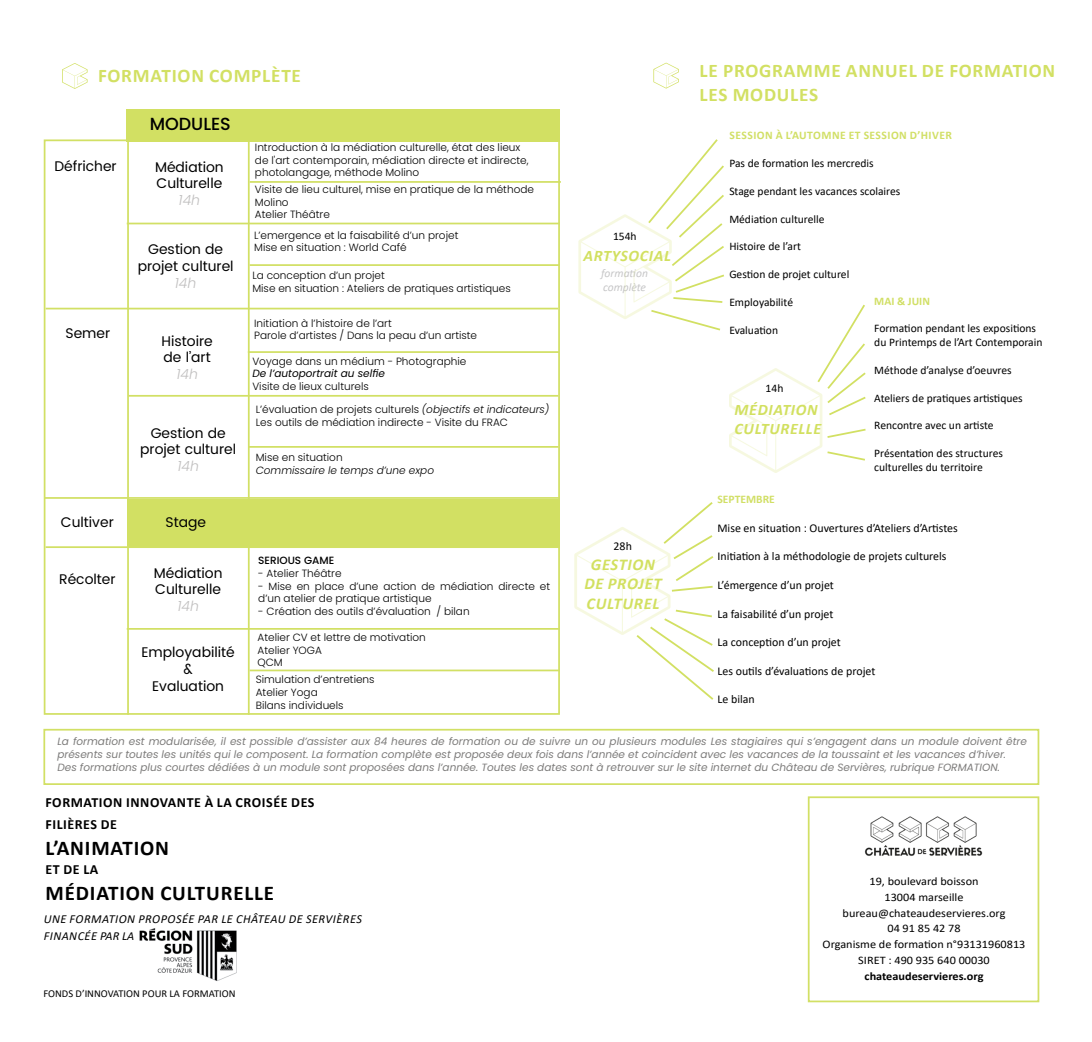
<style>
.page{position:relative;width:1092px;height:1042px;background:#fff}
.page>*{position:absolute;margin:0;border:0;box-sizing:border-box;transform-origin:0 0}
.t1{font:700 21px "Calibri";letter-spacing:.04em;color:#000}
.t2{font:700 19.25px/23.1px "Calibri";letter-spacing:.04em;color:#d2e063}
.t3{font:500 17.5px "Poppins";color:#000}
.t4{font:italic 700 16.45px/19.8px "Calibri";letter-spacing:.04em;color:#d2e060;text-align:center}
.t5{font:italic 700 15.92px/19.2px "Calibri";letter-spacing:.04em;color:#d2e060}
.t6{font:14px/16.8px "Poppins";color:#000}
.t7{font:700 14px/22.6px "Calibri";letter-spacing:.04em;color:#000}
.t8{font:italic 300 14px "Poppins";color:#c0bfbf}
.t9{font:italic 12.25px/16.8px "Calibri";letter-spacing:.04em;color:#000}
.t10{font:11.9px "Calibri";color:#000}
.t11{font:11.55px/13.8px "Calibri";color:#000}
.t12{font:11.55px/15.8px "Calibri";color:#000;text-align:center;scale:1.06 1}
.t13{font:700 11.55px "Calibri";letter-spacing:.04em;color:#d1df65}
.t14{font:700 11.55px "Calibri";color:#000;scale:1.06 1}
.t15{font:italic 11.55px/13.8px "Calibri";color:#c6c6c7}
.t16{font:700 11.55px "Calibri";color:#d1df65}
.t17{font:300 10.5px/12.6px "Poppins";color:#000}
.t18{font:italic 10.5px/12.6px "Poppins";color:#7d7c7b}
.t19{font:10.5px "Calibri";color:#000}
.t20{font:italic 300 10.5px "Poppins";color:#000}
.t21{font:italic 10.5px "Poppins";color:#000}
.t22{font:500 10.5px "Poppins";color:#000}
.s1{font-style:italic}
</style>
<div class="page">
<img style="left:139px;top:928px;width:98px;height:53px">
<svg style="left:653px;top:63px;width:26px;height:26px"></svg>
<svg style="left:62px;top:63px;width:26px;height:26px"></svg>
<div style="left:44px;top:139px;width:516px;height:576px;background:#fff;border:2px solid #d2e065"></div>
<hr style="left:127px;top:109px;width:2px;height:606px;background:#d2e065">
<hr style="left:248px;top:109px;width:2px;height:606px;background:#d2e065">
<hr style="left:46px;top:546px;width:514px;height:2px;background:#d2e065">
<div style="left:127px;top:109px;width:433px;height:32px;background:#d2e063"></div>
<hr style="left:127px;top:223px;width:433px;height:1px;background:#d2e065">
<hr style="left:250px;top:181px;width:311px;height:2px;background:#d2e065">
<hr style="left:250px;top:264px;width:310px;height:2px;background:#d2e065">
<hr style="left:46px;top:308px;width:512px;height:1px;background:#d2e065">
<hr style="left:248px;top:351px;width:311px;height:2px;background:#d2e065">
<hr style="left:44px;top:497px;width:516px;height:2px;background:#d2e065">
<div style="left:127px;top:499px;width:433px;height:47px;background:#d2e063"></div>
<hr style="left:128px;top:395px;width:430px;height:2px;background:#d2e065">
<hr style="left:248px;top:446px;width:310px;height:2px;background:#d2e065">
<hr style="left:127px;top:628px;width:433px;height:2px;background:#d2e065">
<hr style="left:250px;top:669px;width:310px;height:2px;background:#d2e065">
<svg style="left:578px;top:139px;width:288px;height:334px"></svg>
<svg style="left:574px;top:502px;width:140px;height:198px"></svg>
<div style="left:43px;top:729px;width:996px;height:56px;border:2px solid #d2e065"></div>
<div style="left:807px;top:796px;width:232px;height:206px;background:#fff;border:2px solid #d2e065"></div>
<img style="left:864px;top:816px;width:119px;height:40px">
<h2 class="t2" style="left:98px;top:64px;width:204px">FORMATION COMPLÈTE</h2>
<h3 class="t3" style="left:150px;top:114px;width:83px">MODULES</h3>
<h3 class="t6" style="left:155px;top:159px;width:70px">Médiation<br>Culturelle</h3>
<h3 class="t8" style="left:178px;top:192px;width:23px">14h</h3>
<h3 class="t6" style="left:138px;top:241px;width:97px;text-align:center">Gestion de projet culturel</h3>
<h3 class="t8" style="left:175px;top:275px;width:23px">14h</h3>
<p class="t17" style="left:255px;top:141px;width:275px">Introduction à la médiation culturelle, état des lieux de l'art contemporain, médiation directe et indirecte, photolangage, méthode Molino</p>
<p class="t17" style="left:255px;top:183px;width:280px">Visite de lieu culturel, mise en pratique de la méthode<br>Molino<br>Atelier Théâtre</p>
<h3 class="t6" style="left:54px;top:159px;width:64px">Défricher</h3>
<p class="t17" style="left:254px;top:229px;width:206px">L’emergence et la faisabilité d’un projet<br>Mise en situation : World Café</p>
<p class="t17" style="left:252px;top:269px;width:260px">La conception d’un projet<br>Mise en situation : Ateliers de pratiques artistiques</p>
<h3 class="t6" style="left:65px;top:326px;width:46px">Semer</h3>
<h3 class="t6" style="left:61px;top:514px;width:54px">Cultiver</h3>
<h3 class="t6" style="left:59px;top:571px;width:58px">Récolter</h3>
<h3 class="t6" style="left:161px;top:333px;width:53px">Histoire de l’art</h3>
<h3 class="t8" style="left:176px;top:366px;width:23px">14h</h3>
<h3 class="t6" style="left:140px;top:425px;width:97px;text-align:center">Gestion de projet culturel</h3>
<h3 class="t8" style="left:177px;top:458px;width:23px">14h</h3>
<h3 class="t6" style="left:165px;top:514px;width:42px">Stage</h3>
<h3 class="t6" style="left:154px;top:565px;width:70px">Médiation<br>Culturelle</h3>
<h3 class="t8" style="left:177px;top:598px;width:23px">14h</h3>
<h3 class="t6" style="left:141px;top:644px;width:95px;text-align:center">Employabilité &amp;<br>Evaluation</h3>
<p class="t17" style="left:254px;top:317px;width:224px">Initiation à l’histoire de l’art<br>Parole d’artistes / Dans la peau d’un artiste</p>
<p class="t17" style="left:252px;top:355px;width:215px">Voyage dans un médium - Photographie</p>
<p class="t21" style="left:252px;top:367px;width:134px">De l’autoportrait au selfie</p>
<p class="t17" style="left:252px;top:380px;width:118px">Visite de lieux culturels</p>
<p class="t17" style="left:256px;top:403px;width:295px">L’évaluation de projets culturels <span class="s1">(objectifs et indicateurs)<br></span>Les outils de médiation indirecte - Visite du FRAC</p>
<p class="t17" style="left:256px;top:451px;width:88px">Mise en situation</p>
<p class="t20" style="left:256px;top:464px;width:180px">Commissaire le temps d’une expo</p>
<p class="t22" style="left:258px;top:554px;width:77px">SERIOUS GAME</p>
<p class="t17" style="left:258px;top:567px;width:85px">- Atelier Théâtre</p>
<p class="t17" style="left:258px;top:580px;width:293px">- Mise en place d’une action de médiation directe et d’un atelier de pratique artistique</p>
<p class="t17" style="left:258px;top:605px;width:213px">- Création des outils d’évaluation / bilan</p>
<p class="t17" style="left:257px;top:631px;width:170px">Atelier CV et lettre de motivation<br>Atelier YOGA<br>QCM</p>
<p class="t17" style="left:256px;top:673px;width:120px">Simulation d’entretiens<br>Atelier Yoga<br>Bilans individuels</p>
<p class="t11" style="left:613px;top:229px;width:25px">154h</p>
<p class="t15" style="left:601px;top:266px;width:48px">formation complète</p>
<h3 class="t5" style="left:583px;top:246px;width:89px">ARTYSOCIAL</h3>
<p class="t10" style="left:613px;top:537px;width:20px">28h</p>
<h3 class="t4" style="left:584px;top:554px;width:79px">GESTION<br>DE PROJET<br>CULTUREL</h3>
<h2 class="t2" style="left:699px;top:59px;width:357px">LE PROGRAMME ANNUEL DE FORMATION<br>LES MODULES</h2>
<p class="t13" style="left:729px;top:127px;width:224px">SESSION À L’AUTOMNE ET SESSION D’HIVER</p>
<p class="t11" style="left:729px;top:156px;width:146px">Pas de formation les mercredis</p>
<p class="t11" style="left:729px;top:184px;width:172px">Stage pendant les vacances scolaires</p>
<p class="t11" style="left:729px;top:211px;width:97px">Médiation culturelle</p>
<p class="t11" style="left:729px;top:239px;width:73px">Histoire de l’art</p>
<p class="t11" style="left:729px;top:267px;width:121px">Gestion de projet culturel</p>
<p class="t11" style="left:729px;top:295px;width:65px">Employabilité</p>
<p class="t11" style="left:729px;top:322px;width:50px">Evaluation</p>
<p class="t13" style="left:874px;top:292px;width:57px">MAI &amp; JUIN</p>
<p class="t11" style="left:874px;top:321px;width:170px">Formation pendant les expositions du Printemps de l’Art Contemporain</p>
<p class="t11" style="left:874px;top:363px;width:139px">Méthode d’analyse d’oeuvres</p>
<p class="t11" style="left:874px;top:391px;width:150px">Ateliers de pratiques artistiques</p>
<p class="t11" style="left:874px;top:418px;width:121px">Rencontre avec un artiste</p>
<p class="t11" style="left:874px;top:446px;width:130px">Présentation des structures culturelles du territoire</p>
<p class="t11" style="left:765px;top:381px;width:19px">14h</p>
<h3 class="t5" style="left:734px;top:400px;width:88px">MÉDIATION<br>CULTURELLE</h3>
<p class="t16" style="left:717px;top:491px;width:59px">SEPTEMBRE</p>
<p class="t10" style="left:717px;top:519px;width:242px">Mise en situation : Ouvertures d’Ateliers d’Artistes</p>
<p class="t10" style="left:717px;top:548px;width:231px">Initiation à la méthodologie de projets culturels</p>
<p class="t10" style="left:717px;top:577px;width:118px">L’émergence d’un projet</p>
<p class="t10" style="left:717px;top:605px;width:117px">La faisabilité d’un projet</p>
<p class="t10" style="left:717px;top:634px;width:125px">La conception d’un projet</p>
<p class="t10" style="left:717px;top:662px;width:159px">Les outils d’évaluations de projet</p>
<p class="t10" style="left:717px;top:691px;width:39px">Le bilan</p>
<p class="t18" style="left:57px;top:735px;width:971px">La formation est modularisée, il est possible d’assister aux 84 heures de formation ou de suivre un ou plusieurs modules Les stagiaires qui s’engagent dans un module doivent être présents sur toutes les unités qui le composent. La formation complète est proposée deux fois dans l’année et coincident avec les vacances de la toussaint et les vacances d’hiver.<br>Des formations plus courtes dédiées à un module sont proposées dans l’année. Toutes les dates sont à retrouver sur le site internet du Château de Servières, rubrique FORMATION.</p>
<h3 class="t7" style="left:45px;top:790px;width:270px">FORMATION INNOVANTE À LA CROISÉE DES<br>FILIÈRES DE</h3>
<h1 class="t1" style="left:46px;top:833px;width:125px">L’ANIMATION</h1>
<h3 class="t7" style="left:45px;top:858px;width:54px">ET DE LA</h3>
<h1 class="t1" style="left:46px;top:877px;width:230px">MÉDIATION CULTURELLE</h1>
<p class="t9" style="left:44px;top:910px;width:320px">UNE FORMATION PROPOSÉE PAR LE CHÂTEAU DE SERVIÈRES<br>FINANCÉE PAR LA</p>
<p class="t19" style="left:43px;top:986px;width:193px">FONDS D’INNOVATION POUR LA FORMATION</p>
<p class="t12" style="left:822px;top:873px;width:193px">19, boulevard boisson<br>13004 marseille bureau@chateaudeservieres.org<br>04 91 85 42 78<br>Organisme de formation n°93131960813<br>SIRET : 490 935 640 00030</p>
<p class="t14" style="left:864px;top:967px;width:114px">chateaudeservieres.org</p>
</div>
